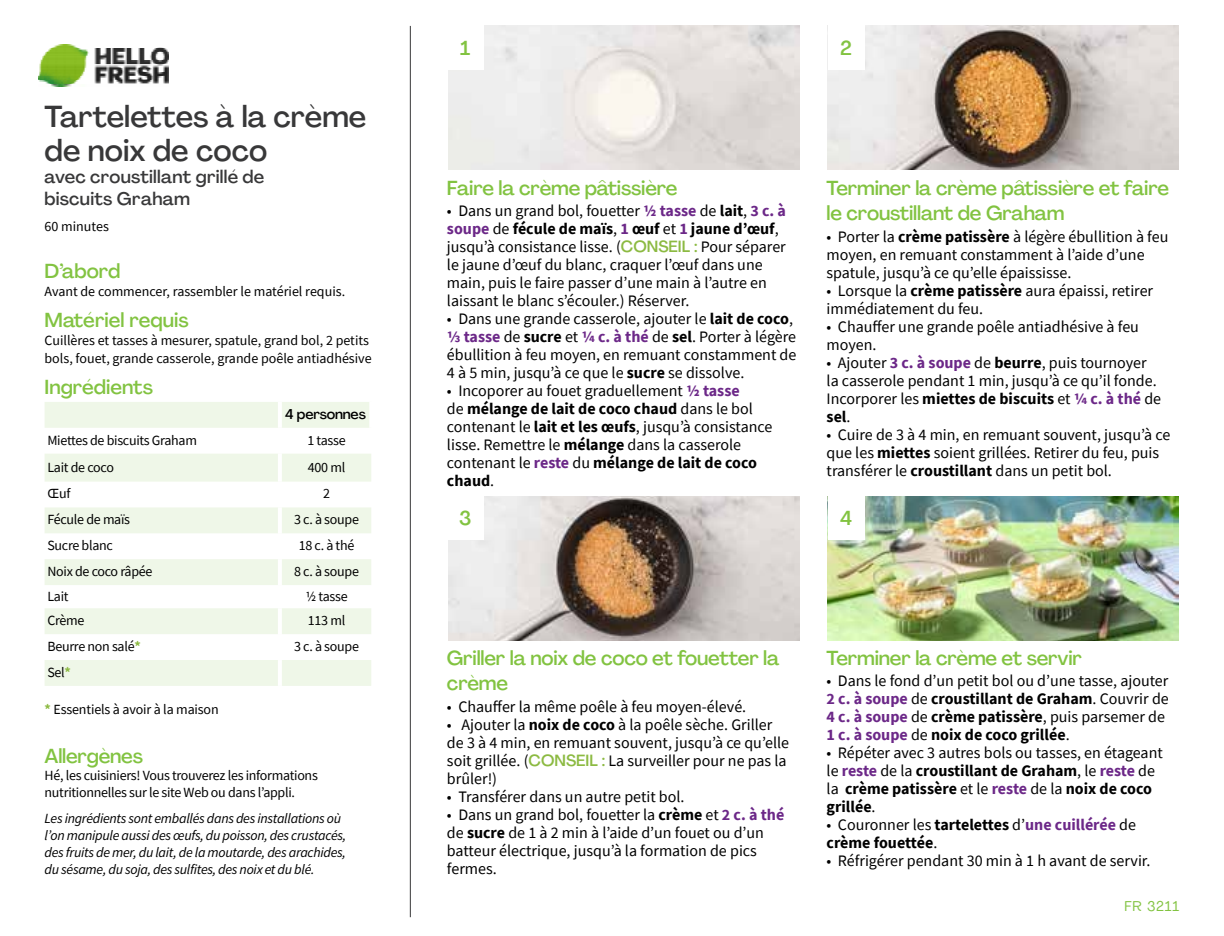
<style>
.page{position:relative;width:1224px;height:936px;background:#fff}
.page>*{position:absolute;margin:0;border:0;box-sizing:border-box;transform-origin:0 0}
.t1{font:500 30px/34px "Agrandir";color:#383839}
.t2{font:500 20px/25.6px "Agrandir";letter-spacing:-.01em;color:#82c341}
.t3{font:500 18px/22px "Agrandir";letter-spacing:.015em;color:#383839}
.t4{font:16px/18px "Source Sans Pro";color:#000}
.t5{font:700 16px/18px "Source Sans Pro";color:#000}
.t6{font:14px/17px "Source Sans Pro";letter-spacing:-.02em;color:#000}
.t7{font:italic 14px/17px "Source Sans Pro";letter-spacing:-.02em;color:#000}
.t8{font:14px/18px "Source Sans Pro";color:#000}
.t9{font:500 14px "Agrandir";letter-spacing:-.01em;color:#000}
.t10{font:14px "Agrandir";letter-spacing:.05em;color:#82c341}
.s1{font-weight:700;color:#8cba42}
.s2{font-weight:700;color:#6c2888}
.s3{font-weight:700}
.s4{font-family:"Agrandir";font-weight:500;color:#8cba42}
.s5{font-weight:400}
.s6{color:#6c2888}
</style>
<div class="page">
<img style="left:39px;top:45px;width:129px;height:42px">
<hr style="left:410px;top:26px;width:1px;height:891px;background:#383839">
<svg style="left:45px;top:402px;width:326px;height:284px;fill:#eff7e8"></svg>
<hr style="left:278px;top:402px;width:4px;height:26px;background:#fff">
<hr style="left:369px;top:402px;width:4px;height:26px;background:#fff">
<hr style="left:278px;top:428px;width:4px;height:26px;background:#fff">
<hr style="left:278px;top:454px;width:4px;height:28px;background:#fff">
<hr style="left:278px;top:482px;width:4px;height:25px;background:#fff">
<hr style="left:278px;top:507px;width:4px;height:26px;background:#fff">
<hr style="left:278px;top:533px;width:4px;height:26px;background:#fff">
<hr style="left:278px;top:559px;width:4px;height:26px;background:#fff">
<hr style="left:278px;top:585px;width:4px;height:23px;background:#fff">
<hr style="left:278px;top:608px;width:4px;height:26px;background:#fff">
<hr style="left:278px;top:634px;width:4px;height:26px;background:#fff">
<hr style="left:278px;top:660px;width:4px;height:26px;background:#fff">
<img style="left:448px;top:496px;width:351px;height:144px">
<img style="left:828px;top:26px;width:351px;height:144px">
<div style="left:447px;top:496px;width:37px;height:44px;background:#fff"></div>
<div style="left:828px;top:26px;width:36px;height:44px;background:#fff"></div>
<img style="left:828px;top:496px;width:351px;height:144px">
<div style="left:828px;top:496px;width:36px;height:44px;background:#fff"></div>
<h1 class="t1" style="left:45px;top:100px;width:323px">Tartelettes à la crème de noix de coco</h1>
<p class="t3" style="left:45px;top:166px;width:221px">avec croustillant grillé de biscuits Graham</p>
<p class="t8" style="left:45px;top:218px;width:66px">60 minutes</p>
<p class="t2" style="left:45px;top:258px;width:77px">D’abord</p>
<p class="t8" style="left:45px;top:282px;width:302px">Avant de commencer, rassembler le matériel requis.</p>
<p class="t2" style="left:45px;top:307px;width:146px">Matériel requis</p>
<p class="t8" style="left:45px;top:331px;width:329px">Cuillères et tasses à mesurer, spatule, grand bol, 2 petits bols, fouet, grande casserole, grande poêle antiadhésive</p>
<p class="t2" style="left:45px;top:374px;width:110px">Ingrédients</p>
<p class="t9" style="left:285px;top:405px;width:82px">4 personnes</p>
<p class="t6" style="left:47px;top:431px;width:151px">Miettes de biscuits Graham</p>
<p class="t6" style="left:307px;top:431px;width:40px">1 tasse</p>
<p class="t6" style="left:47px;top:458px;width:68px">Lait de coco</p>
<p class="t6" style="left:308px;top:458px;width:39px">400 ml</p>
<p class="t6" style="left:47px;top:485px;width:25px">Œuf</p>
<p class="t6" style="left:323px;top:485px;width:8px">2</p>
<p class="t6" style="left:47px;top:511px;width:84px">Fécule de maïs</p>
<p class="t6" style="left:294px;top:511px;width:66px">3 c. à soupe</p>
<p class="t6" style="left:47px;top:537px;width:67px">Sucre blanc</p>
<p class="t6" style="left:299px;top:537px;width:57px">18 c. à thé</p>
<p class="t6" style="left:47px;top:563px;width:107px">Noix de coco râpée</p>
<p class="t6" style="left:294px;top:563px;width:66px">8 c. à soupe</p>
<p class="t6" style="left:47px;top:587px;width:23px">Lait</p>
<p class="t6" style="left:306px;top:587px;width:44px">1/2 tasse</p>
<p class="t6" style="left:47px;top:612px;width:39px">Crème</p>
<p class="t6" style="left:308px;top:612px;width:39px">113 ml</p>
<p class="t6" style="left:47px;top:638px;width:95px">Beurre non salé<span class="s1">*</span></p>
<p class="t6" style="left:294px;top:638px;width:66px">3 c. à soupe</p>
<p class="t6" style="left:47px;top:664px;width:25px">Sel<span class="s1">*</span></p>
<p class="t6" style="left:45px;top:701px;width:176px"><span class="s1">*</span> Essentiels à avoir à la maison</p>
<p class="t2" style="left:45px;top:743px;width:100px">Allergènes</p>
<p class="t6" style="left:45px;top:767px;width:275px">Hé, les cuisiniers! Vous trouverez les informations nutritionnelles sur le site Web ou dans l’appli.</p>
<p class="t7" style="left:45px;top:810px;width:303px">Les ingrédients sont emballés dans des installations où l’on manipule aussi des œufs, du poisson, des crustacés, des fruits de mer, du lait, de la moutarde, des arachides, du sésame, du soja, des sulfites, des noix et du blé.</p>
<p class="t2" style="left:460px;top:36px;width:12px">1</p>
<p class="t2" style="left:840px;top:36px;width:13px">2</p>
<p class="t2" style="left:447px;top:175px;width:232px">Faire la crème pâtissière</p>
<p class="t4" style="left:447px;top:202px;width:341px">• Dans un grand bol, fouetter <span class="s2">1/2 tasse</span> de <span class="s3">lait</span>, <span class="s2">3 c. à soupe</span> de <span class="s3">fécule de maïs</span>, <span class="s2">1</span> <span class="s3">œuf</span> et <span class="s2">1</span> <span class="s3">jaune d’œuf</span>, jusqu’à consistance lisse. (<span class="s4">CONSEIL :</span> Pour séparer le jaune d’œuf du blanc, craquer l’œuf dans une main, puis le faire passer d’une main à l’autre en laissant le blanc s’écouler.) Réserver.</p>
<p class="t4" style="left:447px;top:310px;width:351px">• Dans une grande casserole, ajouter le <span class="s3">lait de coco</span>, <span class="s2">1/3 tasse</span> de <span class="s3">sucre</span> et <span class="s2">1/4 c. à thé</span> de <span class="s3">sel</span>. Porter à légère ébullition à feu moyen, en remuant constamment de 4 à 5 min, jusqu’à ce que le <span class="s3">sucre</span> se dissolve.</p>
<p class="t4" style="left:447px;top:382px;width:327px">• Incoporer au fouet graduellement <span class="s2">1/2 tasse<br></span>de <span class="s3">mélange de lait de coco chaud</span> dans le bol contenant le <span class="s3">lait et les œufs</span>, jusqu’à consistance lisse. Remettre le <span class="s3">mélange</span> dans la casserole contenant le <span class="s2">reste</span> du <span class="s3">mélange de lait de coco chaud</span>.</p>
<p class="t2" style="left:459px;top:505px;width:14px">3</p>
<p class="t2" style="left:827px;top:175px;width:344px">Terminer la crème pâtissière et faire le croustillant de Graham</p>
<p class="t4" style="left:827px;top:227px;width:343px">• Porter la <span class="s3">crème patissère</span> à légère ébullition à feu moyen, en remuant constamment à l’aide d’une spatule, jusqu’à ce qu’elle épaississe.</p>
<p class="t4" style="left:827px;top:281px;width:328px">• Lorsque la <span class="s3">crème patissère</span> aura épaissi, retirer immédiatement du feu.</p>
<p class="t4" style="left:827px;top:317px;width:314px">• Chauffer une grande poêle antiadhésive à feu moyen.</p>
<p class="t4" style="left:827px;top:353px;width:336px">• Ajouter <span class="s2">3 c. à soupe</span> de <span class="s3">beurre</span>, puis tournoyer la casserole pendant 1 min, jusqu’à ce qu’il fonde.<br>Incorporer les <span class="s3">miettes de biscuits</span> et <span class="s2">1/4 c. à thé</span> de <span class="s3">sel</span>.</p>
<p class="t4" style="left:827px;top:425px;width:345px">• Cuire de 3 à 4 min, en remuant souvent, jusqu’à ce que les <span class="s3">miettes</span> soient grillées. Retirer du feu, puis transférer le <span class="s3">croustillant</span> dans un petit bol.</p>
<p class="t2" style="left:840px;top:505px;width:14px">4</p>
<p class="t2" style="left:447px;top:645px;width:334px">Griller la noix de coco et fouetter la crème</p>
<p class="t4" style="left:447px;top:697px;width:301px">• Chauffer la même poêle à feu moyen-élevé.</p>
<p class="t4" style="left:447px;top:715px;width:344px">• Ajouter la <span class="s3">noix de coco</span> à la poêle sèche. Griller de 3 à 4 min, en remuant souvent, jusqu’à ce qu’elle soit grillée. (<span class="s4">CONSEIL :</span> La surveiller pour ne pas la brûler!)</p>
<p class="t4" style="left:447px;top:787px;width:239px">• Transférer dans un autre petit bol.</p>
<p class="t4" style="left:447px;top:805px;width:339px">• Dans un grand bol, fouetter la <span class="s3">crème</span> et <span class="s2">2 c. à thé </span>de <span class="s3">sucre</span> de 1 à 2 min à l’aide d’un fouet ou d’un batteur électrique, jusqu’à la formation de pics fermes.</p>
<p class="t2" style="left:827px;top:645px;width:257px">Terminer la crème et servir</p>
<p class="t4" style="left:827px;top:672px;width:344px">• Dans le fond d’un petit bol ou d’une tasse, ajouter <span class="s2">2 c. à soupe</span> de <span class="s3">croustillant de Graham</span>. Couvrir de <span class="s2">4 c. à soupe</span> de <span class="s3">crème patissère</span>, puis parsemer de <span class="s2">1 c. à soupe</span> de <span class="s3">noix de coco grillée</span>.</p>
<p class="t4" style="left:827px;top:744px;width:338px">• Répéter avec 3 autres bols ou tasses, en étageant le <span class="s2">reste</span> de la <span class="s3">croustillant de Graham</span>, le <span class="s2">reste</span> de la <span class="s3">crème patissère</span> et le <span class="s2">reste</span> de la <span class="s3">noix de coco grillée</span>.</p>
<p class="t5" style="left:827px;top:816px;width:311px"><span class="s5">• Couronner les</span> tartelettes <span class="s5">d’</span><span class="s6">une cuillérée</span> <span class="s5">de </span>crème fouettée<span class="s5">.</span></p>
<p class="t4" style="left:827px;top:852px;width:325px">• Réfrigérer pendant 30 min à 1 h avant de servir.</p>
<p class="t10" style="left:1125px;top:897px;width:56px">FR 3211</p>
</div>
